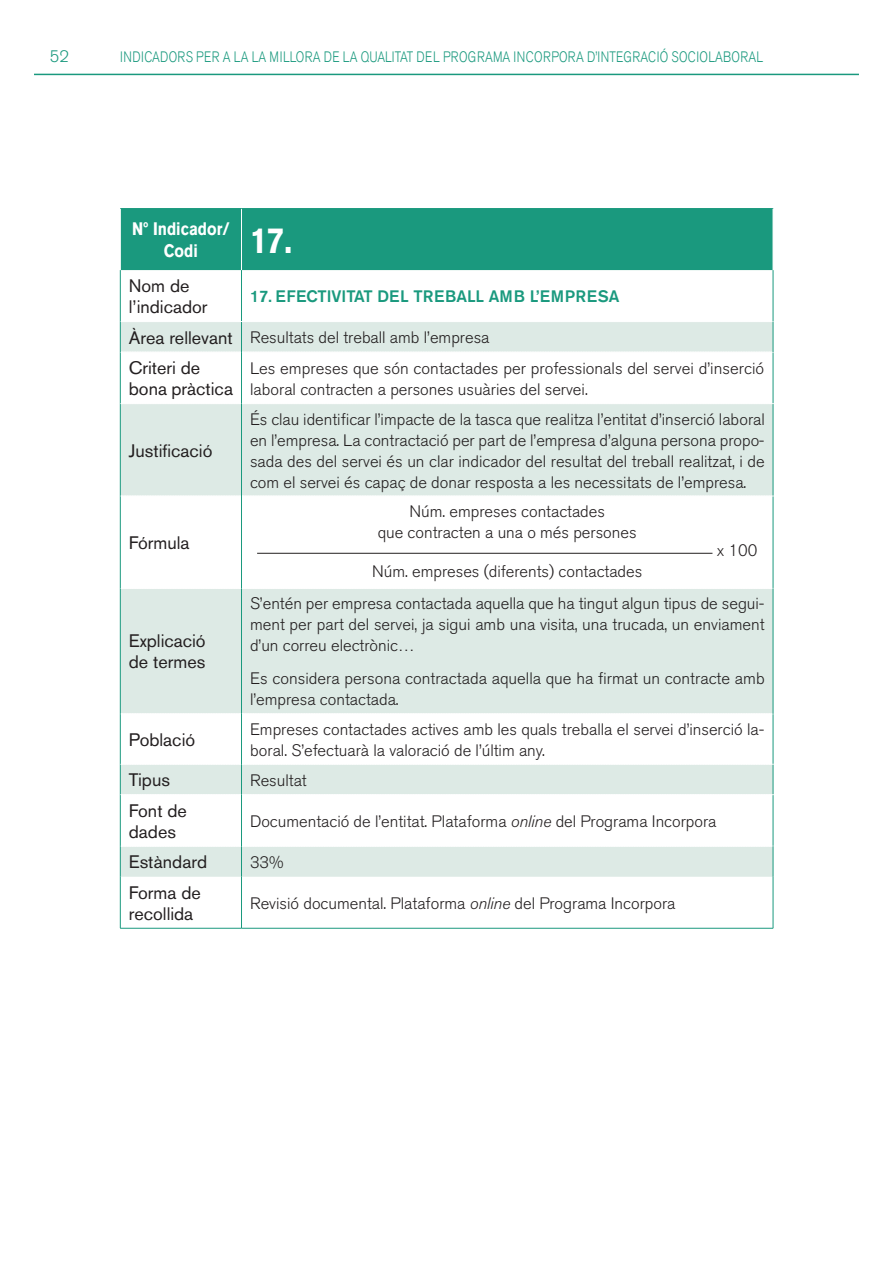
<style>
.page{position:relative;width:893px;height:1263px;background:#fff}
.page>*{position:absolute;margin:0;border:0;box-sizing:border-box;transform-origin:0 0}
.t1{font:700 36px "Akzidenz Grotesk BQ";color:#fff;scale:.85 1}
.t2{font:18px/21px "Akzidenz Grotesk BQ";color:#231f20}
.t3{font:700 18px/22.5px "Akzidenz Grotesk BQ";color:#fff;text-align:center;scale:.85 1}
.t4{font:300 16.5px/21px "Akzidenz Grotesk BQ";color:#231f20}
.t5{font:500 16.5px "Akzidenz Grotesk BQ";color:#1a997e}
.t6{font:300 16.5px "Akzidenz Grotesk BQ";color:#1a997e}
.t7{font:300 15px "Akzidenz Grotesk BQ";letter-spacing:.03em;color:#1a997e;scale:.8 1}
.s1{font-weight:400;font-size:18px}
.s2{font-style:italic}
</style>
<div class="page">
<hr style="left:34px;top:74px;width:825px;height:1px;background:#1a997e">
<div style="left:121px;top:209px;width:652px;height:61px;background:#1a997e"></div>
<svg style="left:121px;top:322px;width:652px;height:555px;fill:#ddeae5"></svg>
<hr style="left:241px;top:209px;width:1px;height:61px;background:#fff">
<hr style="left:120px;top:270px;width:1px;height:52px;background:#1a997e">
<hr style="left:773px;top:270px;width:1px;height:52px;background:#1a997e">
<hr style="left:120px;top:352px;width:1px;height:52px;background:#1a997e">
<hr style="left:773px;top:352px;width:1px;height:52px;background:#1a997e">
<hr style="left:120px;top:496px;width:1px;height:92px;background:#1a997e">
<hr style="left:773px;top:496px;width:1px;height:92px;background:#1a997e">
<hr style="left:120px;top:714px;width:1px;height:50px;background:#1a997e">
<hr style="left:773px;top:714px;width:1px;height:50px;background:#1a997e">
<hr style="left:120px;top:795px;width:1px;height:51px;background:#1a997e">
<hr style="left:773px;top:795px;width:1px;height:51px;background:#1a997e">
<hr style="left:120px;top:208px;width:121px;height:1px;background:#1a997e">
<hr style="left:241px;top:208px;width:532px;height:1px;background:#1a997e">
<hr style="left:241px;top:270px;width:1px;height:51px;background:#1a997e">
<svg style="left:121px;top:352px;width:652px;height:1px"></svg>
<hr style="left:120px;top:322px;width:1px;height:30px;background:#1a997e">
<hr style="left:773px;top:322px;width:1px;height:30px;background:#1a997e">
<hr style="left:241px;top:322px;width:1px;height:30px;background:#1a997e">
<hr style="left:120px;top:404px;width:1px;height:92px;background:#1a997e">
<hr style="left:773px;top:404px;width:1px;height:92px;background:#1a997e">
<svg style="left:121px;top:403px;width:652px;height:1px"></svg>
<svg style="left:121px;top:496px;width:652px;height:1px"></svg>
<svg style="left:121px;top:588px;width:652px;height:1px"></svg>
<svg style="left:121px;top:713px;width:652px;height:1px"></svg>
<hr style="left:120px;top:588px;width:1px;height:126px;background:#1a997e">
<hr style="left:773px;top:588px;width:1px;height:126px;background:#1a997e">
<hr style="left:241px;top:352px;width:1px;height:52px;background:#1a997e">
<hr style="left:120px;top:764px;width:1px;height:31px;background:#1a997e">
<hr style="left:773px;top:764px;width:1px;height:31px;background:#1a997e">
<svg style="left:121px;top:764px;width:652px;height:1px"></svg>
<svg style="left:121px;top:794px;width:652px;height:1px"></svg>
<svg style="left:121px;top:846px;width:652px;height:1px"></svg>
<hr style="left:120px;top:846px;width:1px;height:31px;background:#1a997e">
<hr style="left:773px;top:846px;width:1px;height:31px;background:#1a997e">
<hr style="left:241px;top:404px;width:1px;height:92px;background:#1a997e">
<hr style="left:120px;top:877px;width:1px;height:51px;background:#1a997e">
<hr style="left:773px;top:877px;width:1px;height:51px;background:#1a997e">
<hr style="left:120px;top:928px;width:121px;height:1px;background:#1a997e">
<hr style="left:241px;top:928px;width:532px;height:1px;background:#1a997e">
<hr style="left:241px;top:496px;width:1px;height:92px;background:#1a997e">
<hr style="left:241px;top:588px;width:1px;height:126px;background:#1a997e">
<hr style="left:241px;top:714px;width:1px;height:50px;background:#1a997e">
<hr style="left:241px;top:764px;width:1px;height:31px;background:#1a997e">
<hr style="left:241px;top:795px;width:1px;height:51px;background:#1a997e">
<hr style="left:241px;top:846px;width:1px;height:31px;background:#1a997e">
<hr style="left:241px;top:877px;width:1px;height:51px;background:#1a997e">
<hr style="left:257px;top:553px;width:455px;height:1px;background:#231f20">
<p class="t6" style="left:50px;top:47px;width:21px">52</p>
<p class="t7" style="left:120px;top:48px;width:805px">INDICADORS PER A LA LA MILLORA DE LA QUALITAT DEL PROGRAMA INCORPORA D’INTEGRACIÓ SOCIOLABORAL</p>
<p class="t3" style="left:132px;top:217px;width:117px">Nº Indicador/<br>Codi</p>
<h1 class="t1" style="left:250px;top:219px;width:51px">17.</h1>
<p class="t2" style="left:129px;top:275px;width:80px">Nom de l’indicador</p>
<p class="t5" style="left:250px;top:286px;width:371px">17. EFECTIVITAT DEL TREBALL AMB L’EMPRESA</p>
<p class="t4" style="left:129px;top:327px;width:362px"><span class="s1">Àrea rellevant</span> Resultats del treball amb l’empresa</p>
<p class="t2" style="left:129px;top:357px;width:106px">Criteri de bona pràctica</p>
<p class="t4" style="left:250px;top:358px;width:516px">Les empreses que són contactades per professionals del servei d’inserció laboral contracten a persones usuàries del servei.</p>
<p class="t2" style="left:129px;top:440px;width:85px">Justificació</p>
<p class="t2" style="left:129px;top:532px;width:62px">Fórmula</p>
<p class="t2" style="left:129px;top:630px;width:78px">Explicació de termes</p>
<p class="t4" style="left:250px;top:409px;width:516px;text-align:justify">És clau identificar l’impacte de la tasca que realitza l’entitat d’inserció laboral en l’empresa. La contractació per part de l’empresa d’alguna persona propo&shy;sada des del servei és un clar indicador del resultat del treball realitzat, i de com el servei és capaç de donar resposta a les necessitats de l’empresa.</p>
<p class="t4" style="left:378px;top:501px;width:260px;text-align:center">Núm. empreses contactades<br>que contracten a una o més persones</p>
<p class="t4" style="left:372px;top:561px;width:272px">Núm. empreses (diferents) contactades</p>
<p class="t4" style="left:717px;top:540px;width:42px">x 100</p>
<p class="t4" style="left:250px;top:593px;width:516px;text-align:justify">S’entén per empresa contactada aquella que ha tingut algun tipus de segui&shy;ment per part del servei, ja sigui amb una visita, una trucada, un enviament d’un correu electrònic…</p>
<p class="t4" style="left:250px;top:668px;width:516px">Es considera persona contractada aquella que ha firmat un contracte amb l’empresa contactada.</p>
<p class="t2" style="left:129px;top:729px;width:68px">Població</p>
<p class="t4" style="left:250px;top:719px;width:516px">Empreses contactades actives amb les quals treballa el servei d’inserció la&shy;boral. S’efectuarà la valoració de l’últim any.</p>
<p class="t2" style="left:129px;top:769px;width:43px">Tipus</p>
<p class="t4" style="left:250px;top:770px;width:58px">Resultat</p>
<p class="t2" style="left:129px;top:800px;width:60px">Font de dades</p>
<p class="t4" style="left:250px;top:811px;width:468px">Documentació de l’entitat. Plataforma <span class="s2">online</span> del Programa Incorpora</p>
<p class="t2" style="left:129px;top:851px;width:80px">Estàndard</p>
<p class="t4" style="left:250px;top:852px;width:35px">33%</p>
<p class="t2" style="left:129px;top:882px;width:74px">Forma de recollida</p>
<p class="t4" style="left:250px;top:893px;width:427px">Revisió documental. Plataforma <span class="s2">online</span> del Programa Incorpora</p>
</div>
